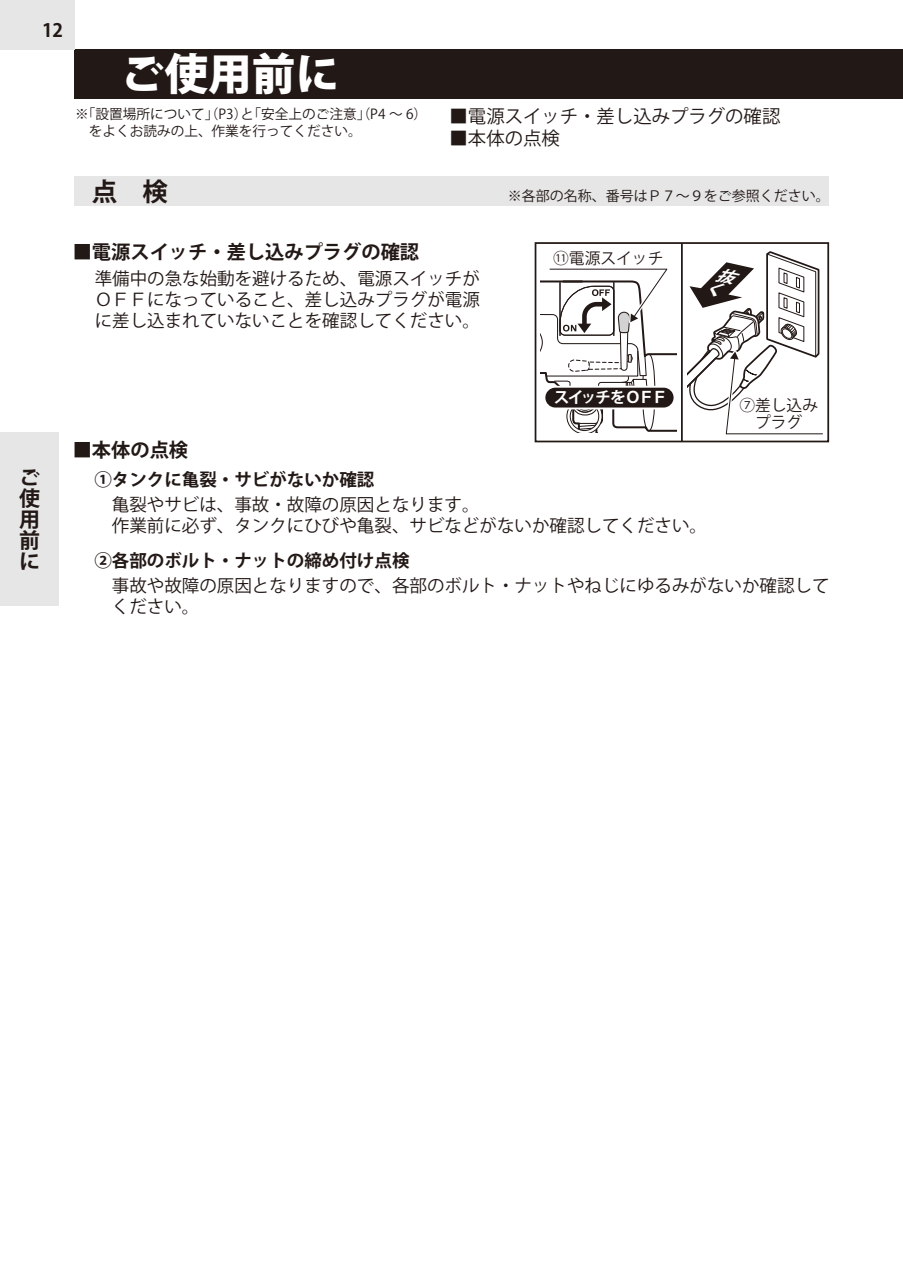
<style>
.page{position:relative;width:903px;height:1275px;background:#fff}
.page>*{position:absolute;margin:0;border:0;box-sizing:border-box;transform-origin:0 0}
.t1{font:800 43.75px "Koz Go Pr 6 N";color:#fff}
.t2{font:700 25.38px "Koz Go Pr 6 N";color:#221815}
.t3{font:700 21px/21px "Koz Go Pr 6 N";color:#221815;text-align:justify}
.t4{font:700 19.25px "Koz Go Pr 6 N";color:#221815}
.t5{font:18.38px "Koz Go Pr 6 N";color:#221815}
.t6{font:700 18.38px "Koz Go Pr 6 N";color:#221815}
.t7{font:17.5px/21px "Koz Go Pr 6 N";color:#221815}
.t8{font:700 17.5px "Koz Go Pr 6 N";color:#221815}
.t9{font:15.75px/17.5px "Koz Go Pr 6 N";color:#221815}
.t10{font:700 15.75px "Koz Go Pr 6 N";letter-spacing:-.115em;color:#fff}
.t11{font:14px "Koz Go Pr 6 N";color:#221815}
.t12{font:13.65px/16.4px "Koz Go Pr 6 N";color:#221815}
</style>
<div class="page">
<div style="left:74px;top:50px;width:829px;height:49px;background:#221815"></div>
<div style="left:0;top:0;width:74px;height:50px;background:#e6e6e6"></div>
<div style="left:0;top:432px;width:59px;height:174px;background:#e6e6e6"></div>
<div style="left:74px;top:176px;width:754px;height:30px;background:#e6e6e6"></div>
<div style="left:535px;top:242px;width:294px;height:200px;border:2px solid #221815"></div>
<hr style="left:681px;top:243px;width:2px;height:198px;background:#221815">
<svg style="left:540px;top:268px;width:137px;height:164px"></svg>
<div style="left:544px;top:386px;width:131px;height:23px;border:4px solid #fff;border-radius:10px"></div>
<div style="left:545px;top:388px;width:128px;height:19px;background:#221815;border-radius:10px"></div>
<svg style="left:687px;top:251px;width:136px;height:184px"></svg>
<p class="t6" style="left:42px;top:20px;width:23px">12</p>
<h1 class="t1" style="left:121px;top:50px;width:220px">ご使用前に</h1>
<p class="t12" style="left:75px;top:106px;width:354px">※「設置場所について」（P3）と「安全上のご注意」（P4 ～ 6）　をよくお読みの上、作業を行ってください。</p>
<p class="t5" style="left:449px;top:106px;width:332px">■電源スイッチ・差し込みプラグの確認</p>
<p class="t5" style="left:449px;top:128px;width:112px">■本体の点検</p>
<h2 class="t2" style="left:92px;top:177px;width:78px">点　検</h2>
<p class="t11" style="left:508px;top:188px;width:323px">※各部の名称、番号はＰ７～９をご参照ください。</p>
<p class="t4" style="left:73px;top:241px;width:348px">■電源スイッチ・差し込みプラグの確認</p>
<p class="t7" style="left:95px;top:268px;width:386px;text-align:justify">準備中の急な始動を避けるため、電源スイッチがＯＦＦになっていること、差し込みプラグが電源に差し込まれていないことを確認してください。</p>
<p class="t9" style="left:553px;top:250px;width:112px">⑪電源スイッチ</p>
<p class="t3" style="left:19px;top:467px;width:22px">ご使用前に</p>
<p class="t10" style="left:554px;top:389px;width:115px">スイッチをＯＦＦ</p>
<p class="t9" style="left:739px;top:396px;width:80px">⑦差し込み　プラグ</p>
<p class="t4" style="left:73px;top:439px;width:117px">■本体の点検</p>
<p class="t8" style="left:94px;top:470px;width:282px">①タンクに亀裂・サビがないか確認</p>
<p class="t7" style="left:94px;top:494px;width:614px;text-indent:18px">亀裂やサビは、事故・故障の原因となります。<br>　作業前に必ず、タンクにひびや亀裂、サビなどがないか確認してください。</p>
<p class="t8" style="left:94px;top:551px;width:317px">②各部のボルト・ナットの締め付け点検</p>
<p class="t7" style="left:112px;top:575px;width:719px">事故や故障の原因となりますので、各部のボルト・ナットやねじにゆるみがないか確認してください。</p>
</div>
